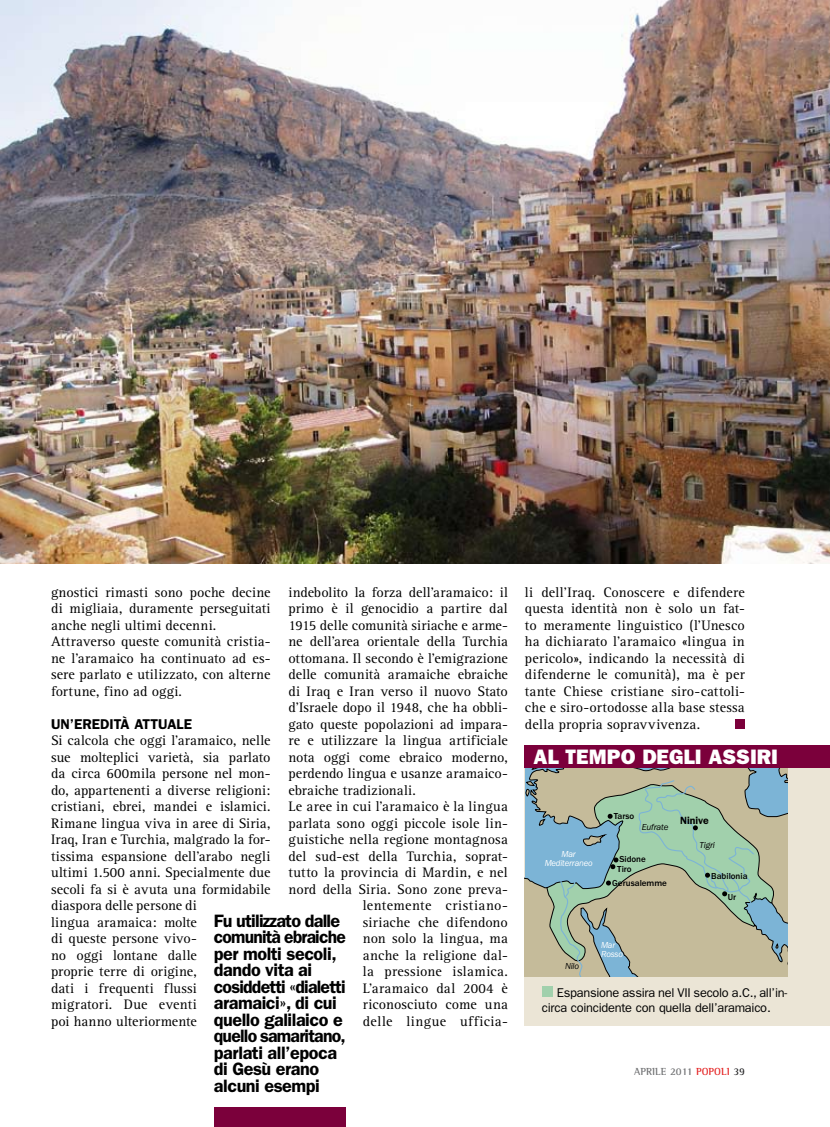
<style>
.page{position:relative;width:830px;height:1127px;background:#fff}
.page>*{position:absolute;margin:0;border:0;box-sizing:border-box;transform-origin:0 0}
.t1{font:21px "ITC Franklin Gothic Std Hvy";color:#fff}
.t2{font:600 18px/16.5px "ITC Franklin Gothic Std";letter-spacing:-.025em;color:#000}
.t3{font:14.25px/16.5px "Rotis Serif";letter-spacing:.01em;color:#000}
.t4{font:14.25px "Rotis Serif";letter-spacing:-.01em;color:#000}
.t5{font:14.25px "Rotis Serif";letter-spacing:.035em;color:#000}
.t6{font:14.25px "Rotis Serif";letter-spacing:.04em;color:#000}
.t7{font:600 14.25px "ITC Franklin Gothic Std";color:#000}
.t8{font:12.75px/15px "ITC Franklin Gothic Std";letter-spacing:-.02em;color:#000}
.t9{font:700 10.5px "Rotis Semi Serif";color:#e42121}
.t10{font:700 10.5px "Rotis Semi Serif";color:#707173}
.t11{font:600 10.5px "ITC Franklin Gothic Std";color:#000}
.t12{font:500 9px "ITC Franklin Gothic Std";color:#000}
.t13{font:italic 9px/9px "ITC Franklin Gothic Std";letter-spacing:-.025em;color:#fff;text-align:center}
.t14{font:italic 9px "ITC Franklin Gothic Std";letter-spacing:-.025em;color:#000}
.s1{color:#707173}
.s2{color:#28282a}
</style>
<div class="page">
<div style="left:524px;top:763px;width:305px;height:263px;background:#ebe5d6"></div>
<svg style="left:524px;top:768px;width:263px;height:208px;background:#adb4a5"></svg>
<svg style="left:546px;top:784px;width:228px;height:178px;background:#a7b7a7"></svg>
<svg style="left:774px;top:944px;width:5px;height:5px"></svg>
<svg style="left:582px;top:834px;width:23px;height:12px"></svg>
<svg style="left:538px;top:819px;width:7px;height:15px"></svg>
<svg style="left:525px;top:781px;width:9px;height:15px"></svg>
<svg style="left:529px;top:768px;width:14px;height:2px"></svg>
<svg style="left:559px;top:878px;width:24px;height:98px;background:#a1b9a0"></svg>
<svg style="left:610px;top:857px;width:8px;height:12px"></svg>
<svg style="left:605px;top:880px;width:5px;height:5px"></svg>
<svg style="left:607px;top:814px;width:5px;height:5px"></svg>
<svg style="left:636px;top:779px;width:118px;height:125px;background:#a7c2a3"></svg>
<div style="left:214px;top:1108px;width:131px;height:19px;background:#7b003b"></div>
<div style="left:524px;top:745px;width:305px;height:23px;background:#7b003b"></div>
<div style="left:541px;top:986px;width:11px;height:11px;background:#a1d0ac"></div>
<img style="left:0;top:0;width:829px;height:564px">
<div style="left:734px;top:720px;width:9px;height:9px;background:#7b003b"></div>
<p class="t3" style="left:288px;top:584px;width:221px">indebolito la forza dell’aramaico: il</p>
<p class="t3" style="left:288px;top:601px;width:221px">primo è il genocidio a partire dal</p>
<p class="t3" style="left:288px;top:617px;width:221px">1915 delle comunità siriache e arme-</p>
<p class="t3" style="left:288px;top:634px;width:221px">ne dell’area orientale della Turchia</p>
<p class="t3" style="left:288px;top:650px;width:221px">ottomana. Il secondo è l’emigrazione</p>
<p class="t3" style="left:288px;top:667px;width:221px">delle comunità aramaiche ebraiche</p>
<p class="t3" style="left:288px;top:683px;width:221px">di Iraq e Iran verso il nuovo Stato</p>
<p class="t3" style="left:288px;top:700px;width:221px">d’Israele dopo il 1948, che ha obbli-</p>
<p class="t3" style="left:288px;top:716px;width:221px">gato queste popolazioni ad impara-</p>
<p class="t3" style="left:288px;top:733px;width:221px">re e utilizzare la lingua artificiale</p>
<p class="t4" style="left:288px;top:749px;width:221px">nota oggi come ebraico moderno,</p>
<p class="t3" style="left:288px;top:766px;width:221px">perdendo lingua e usanze aramaico-</p>
<p class="t3" style="left:288px;top:782px;width:129px">ebraiche tradizionali.</p>
<p class="t3" style="left:288px;top:799px;width:221px">Le aree in cui l’aramaico è la lingua</p>
<p class="t3" style="left:288px;top:815px;width:221px">parlata sono oggi piccole isole lin-</p>
<p class="t3" style="left:288px;top:832px;width:221px">guistiche nella regione montagnosa</p>
<p class="t3" style="left:288px;top:848px;width:221px">del sud-est della Turchia, soprat-</p>
<p class="t3" style="left:288px;top:865px;width:221px">tutto la provincia di Mardin, e nel</p>
<p class="t3" style="left:288px;top:881px;width:221px">nord della Siria. Sono zone preva-</p>
<p class="t5" style="left:362px;top:897px;width:146px">lentemente cristiano-</p>
<p class="t3" style="left:362px;top:914px;width:146px">siriache che difendono</p>
<p class="t3" style="left:362px;top:931px;width:146px">non solo la lingua, ma</p>
<p class="t3" style="left:362px;top:947px;width:146px">anche la religione dal-</p>
<p class="t3" style="left:362px;top:964px;width:146px">la pressione islamica.</p>
<p class="t3" style="left:362px;top:980px;width:146px">L’aramaico dal 2004 è</p>
<p class="t3" style="left:362px;top:997px;width:146px">riconosciuto come una</p>
<p class="t6" style="left:362px;top:1013px;width:146px">delle lingue ufficia-</p>
<p class="t3" style="left:51px;top:584px;width:221px">gnostici rimasti sono poche decine di migliaia, duramente perseguitati anche negli ultimi decenni.<br>Attraverso queste comunità cristia&shy;ne l’aramaico ha continuato ad es&shy;sere parlato e utilizzato, con alterne fortune, fino ad oggi.</p>
<p class="t7" style="left:51px;top:715px;width:142px">UN’EREDITÀ ATTUALE</p>
<p class="t3" style="left:51px;top:733px;width:221px">Si calcola che oggi l’aramaico, nelle sue molteplici varietà, sia parlato da circa 600mila persone nel mon&shy;do, appartenenti a diverse religioni: cristiani, ebrei, mandei e islamici.<br>Rimane lingua viva in aree di Siria,<br>Iraq, Iran e Turchia, malgrado la for&shy;tissima espansione dell’arabo negli ultimi 1.500 anni. Specialmente due secoli fa si è avuta una formidabile diaspora delle persone di<br>lingua aramaica: molte<br>di queste persone vivo-<br>no oggi lontane dalle<br>proprie terre di origine,<br>dati i frequenti flussi<br>migratori. Due eventi<br>poi hanno ulteriormente</p>
<p class="t2" style="left:214px;top:912px;width:133px">Fu utilizzato dalle comunità ebraiche per molti secoli, dando vita ai cosiddetti «dialetti aramaici», di cui quello galilaico e quello samaritano, parlati all’epoca di Gesù erano alcuni esempi</p>
<p class="t3" style="left:524px;top:584px;width:221px;text-align:justify">li dell’Iraq. Conoscere e difendere questa identità non è solo un fat&shy;to meramente linguistico (l’Unesco ha dichiarato l’aramaico «lingua in pericolo», indicando la necessità di difenderne le comunità), ma è per tante Chiese cristiane siro-cattoli&shy;che e siro-ortodosse alla base stessa della propria sopravvivenza.</p>
<h1 class="t1" style="left:533px;top:744px;width:246px">AL TEMPO DEGLI ASSIRI</h1>
<p class="t13" style="left:544px;top:850px;width:49px">Mar<br>Mediterraneo</p>
<p class="t12" style="left:613px;top:811px;width:22px">Tarso</p>
<p class="t14" style="left:641px;top:822px;width:28px">Eufrate</p>
<p class="t12" style="left:619px;top:854px;width:28px">Sidone</p>
<p class="t12" style="left:616px;top:864px;width:16px">Tiro</p>
<p class="t12" style="left:612px;top:878px;width:56px">Gerusalemme</p>
<p class="t11" style="left:679px;top:814px;width:30px">Ninive</p>
<p class="t14" style="left:699px;top:840px;width:17px">Tigri</p>
<p class="t12" style="left:711px;top:870px;width:38px">Babilonia</p>
<p class="t12" style="left:727px;top:891px;width:10px">Ur</p>
<p class="t14" style="left:564px;top:960px;width:16px">Nilo</p>
<p class="t13" style="left:600px;top:941px;width:23px;text-align:left">Mar<br>Rosso</p>
<p class="t8" style="left:541px;top:985px;width:247px;text-indent:15px">Espansione assira nel VII secolo a.C., all’in&shy;circa coincidente con quella dell’aramaico.</p>
<p class="t10" style="left:633px;top:1065px;width:7px">APRILE</p>
<p class="t9" style="left:669px;top:1065px;width:76px"><span class="s1">2011</span> POPOLI <span class="s2">39</span></p>
</div>
